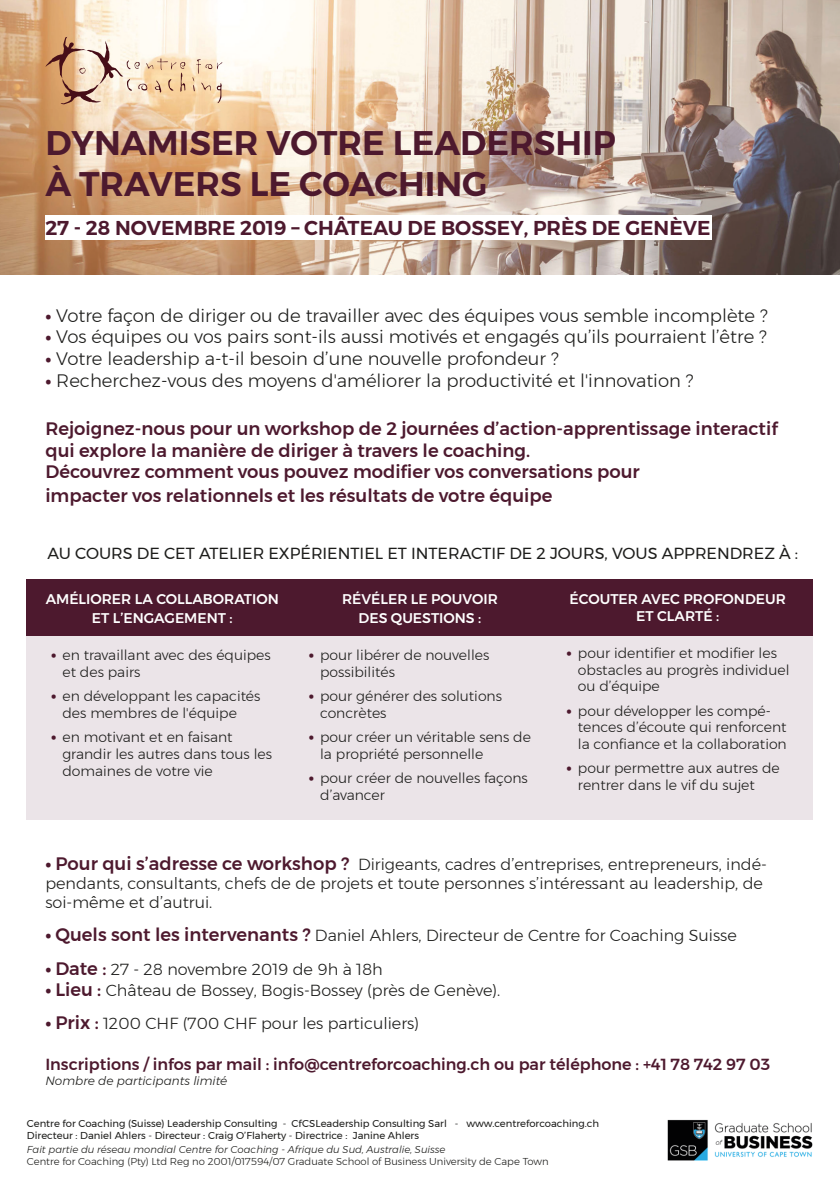
<style>
.page{position:relative;width:840px;height:1191px;background:#fff}
.page>*{position:absolute;margin:0;border:0;box-sizing:border-box;transform-origin:0 0}
.t1{font:600 34px/40.8px "Montserrat";color:#4d192e}
.t2{font:600 20px "Montserrat";color:#4d192e}
.t3{font:300 18px "Montserrat";color:#1d1d1b}
.t4{font:500 18px/21.6px "Montserrat";color:#4d192e}
.t5{font:300 16px/19.2px "Montserrat";color:#1d1d1b}
.t6{font:500 16px "Montserrat";color:#4d192e}
.t7{font:16px "Montserrat";color:#1d1d1b}
.t8{font:300 14px/16.8px "Montserrat";color:#1d1d1b}
.t9{font:500 14px/19.2px "Montserrat";color:#fff;text-align:center}
.t10{font:italic 300 12px "Montserrat";color:#1d1d1b}
.t11{font:10px "Montserrat";color:#1d1d1b}
.t12{font:300 10px "Montserrat";color:#1d1d1b}
.t13{font:italic 300 10px "Montserrat";color:#1d1d1b}
.s1{font-weight:700;color:#4d192e}
.s2{font-weight:700;font-size:16px;color:#4d192e}
.s3{font-weight:700;font-size:18px;color:#4d192e}
.s4{font-weight:500;font-size:18px;color:#4d192e}
</style>
<div class="page">
<div style="left:27px;top:579px;width:785px;height:56px;background:#4d192e"></div>
<div style="left:27px;top:635px;width:785px;height:184px;background:#ebe4e8"></div>
<img style="left:0;top:0;width:839px;height:274px">
<div style="left:45px;top:215px;width:666px;height:25px;background:#fff"></div>
<svg style="left:193px;top:59px;width:29px;height:44px"></svg>
<svg style="left:45px;top:37px;width:140px;height:67px;background:#e2c5aa"></svg>
<img style="left:667px;top:1119px;width:145px;height:42px">
<p class="t1" style="left:45px;top:123px;width:572px">DYNAMISER VOTRE LEADERSHIP<br>À TRAVERS LE COACHING</p>
<p class="t2" style="left:45px;top:212px;width:666px">27 - 28 NOVEMBRE 2019 – CHÂTEAU DE BOSSEY, PRÈS DE GENÈVE</p>
<p class="t3" style="left:45px;top:302px;width:723px"><span class="s1">•</span> Votre façon de diriger ou de travailler avec des équipes vous semble incomplète ?</p>
<p class="t3" style="left:45px;top:323px;width:722px"><span class="s1">•</span> Vos équipes ou vos pairs sont-ils aussi motivés et engagés qu’ils pourraient l’être ?</p>
<p class="t3" style="left:45px;top:345px;width:514px"><span class="s1">•</span> Votre leadership a-t-il besoin d’une nouvelle profondeur ?</p>
<p class="t3" style="left:45px;top:366px;width:649px"><span class="s1">•</span> Recherchez-vous des moyens d'améliorer la productivité et l'innovation ?</p>
<p class="t4" style="left:45px;top:418px;width:733px">Rejoignez-nous pour un workshop de 2 journées d’action-apprentissage interactif qui explore la manière de diriger à travers le coaching.<br>Découvrez comment vous pouvez modifier vos conversations pour</p>
<p class="t4" style="left:45px;top:485px;width:508px">impacter vos relationnels et les résultats de votre équipe</p>
<p class="t7" style="left:47px;top:540px;width:752px">AU COURS DE CET ATELIER EXPÉRIENTIEL ET INTERACTIF DE 2 JOURS, VOUS APPRENDREZ À :</p>
<p class="t9" style="left:46px;top:589px;width:234px">AMÉLIORER LA COLLABORATION<br>ET L’ENGAGEMENT :</p>
<p class="t8" style="left:62px;top:646px;width:210px;text-indent:-11px"><span class="s2">•</span> en travaillant avec des équipes et des pairs</p>
<p class="t8" style="left:62px;top:687px;width:199px;text-indent:-11px"><span class="s2">•</span> en développant les capacités des membres de l'équipe</p>
<p class="t8" style="left:62px;top:728px;width:211px;text-indent:-11px"><span class="s2">•</span> en motivant et en faisant grandir les autres dans tous les domaines de votre vie</p>
<p class="t9" style="left:342px;top:589px;width:157px">RÉVÉLER LE POUVOIR<br>DES QUESTIONS :</p>
<p class="t8" style="left:320px;top:646px;width:171px;text-indent:-11px"><span class="s2">•</span> pour libérer de nouvelles possibilités</p>
<p class="t8" style="left:320px;top:687px;width:183px;text-indent:-11px"><span class="s2">•</span> pour générer des solutions concrètes</p>
<p class="t8" style="left:320px;top:728px;width:212px;text-indent:-11px"><span class="s2">•</span> pour créer un véritable sens de la propriété personnelle</p>
<p class="t8" style="left:320px;top:769px;width:209px;text-indent:-11px"><span class="s2">•</span> pour créer de nouvelles façons d’avancer</p>
<p class="t9" style="left:569px;top:589px;width:217px">ÉCOUTER AVEC PROFONDEUR</p>
<p class="t9" style="left:636px;top:606px;width:84px">ET CLARTÉ :</p>
<p class="t8" style="left:577px;top:644px;width:213px;text-indent:-11px"><span class="s2">•</span> pour identifier et modifier les obstacles au progrès individuel ou d’équipe</p>
<p class="t8" style="left:577px;top:702px;width:210px;text-indent:-11px"><span class="s2">•</span> pour développer les compé&shy;tences d’écoute qui renforcent la confiance et la collaboration</p>
<p class="t8" style="left:577px;top:759px;width:203px;text-indent:-11px"><span class="s2">•</span> pour permettre aux autres de rentrer dans le vif du sujet</p>
<p class="t5" style="left:45px;top:854px;width:722px"><span class="s3">•</span> <span class="s4">Pour qui s’adresse ce workshop ?</span> Dirigeants, cadres d’entreprises, entrepreneurs, indé&shy;pendants, consultants, chefs de de projets et toute personnes s’intéressant au leadership, de soi-même et d’autrui.</p>
<p class="t5" style="left:45px;top:926px;width:692px"><span class="s3">•</span> <span class="s4">Quels sont les intervenants ?</span> Daniel Ahlers, Directeur de Centre for Coaching Suisse</p>
<p class="t5" style="left:45px;top:959px;width:339px"><span class="s3">•</span> <span class="s4">Date :</span> 27 - 28 novembre 2019 de 9h à 18h</p>
<p class="t5" style="left:45px;top:980px;width:456px"><span class="s3">•</span> <span class="s4">Lieu :</span> Château de Bossey, Bogis-Bossey (près de Genève).</p>
<p class="t5" style="left:45px;top:1014px;width:375px"><span class="s3">•</span> <span class="s4">Prix :</span> 1200 CHF (700 CHF pour les particuliers)</p>
<p class="t6" style="left:45px;top:1052px;width:726px">Inscriptions / infos par mail : info@centreforcoaching.ch ou par téléphone : +41 78 742 97 03</p>
<p class="t10" style="left:45px;top:1071px;width:183px">Nombre de participants limité</p>
<p class="t11" style="left:27px;top:1116px;width:573px">Centre for Coaching (Suisse) Leadership Consulting - CfCSLeadership Consulting Sarl - www.centreforcoaching.ch</p>
<p class="t11" style="left:27px;top:1128px;width:393px">Directeur : Daniel Ahlers - Directeur : Craig O’Flaherty - Directrice : Janine Ahlers</p>
<p class="t13" style="left:27px;top:1142px;width:420px">Fait partie du réseau mondial Centre for Coaching - Afrique du Sud, Australie, Suisse</p>
<p class="t12" style="left:27px;top:1154px;width:523px">Centre for Coaching (Pty) Ltd Reg no 2001/017594/07 Graduate School of Business University de Cape Town</p>
</div>
